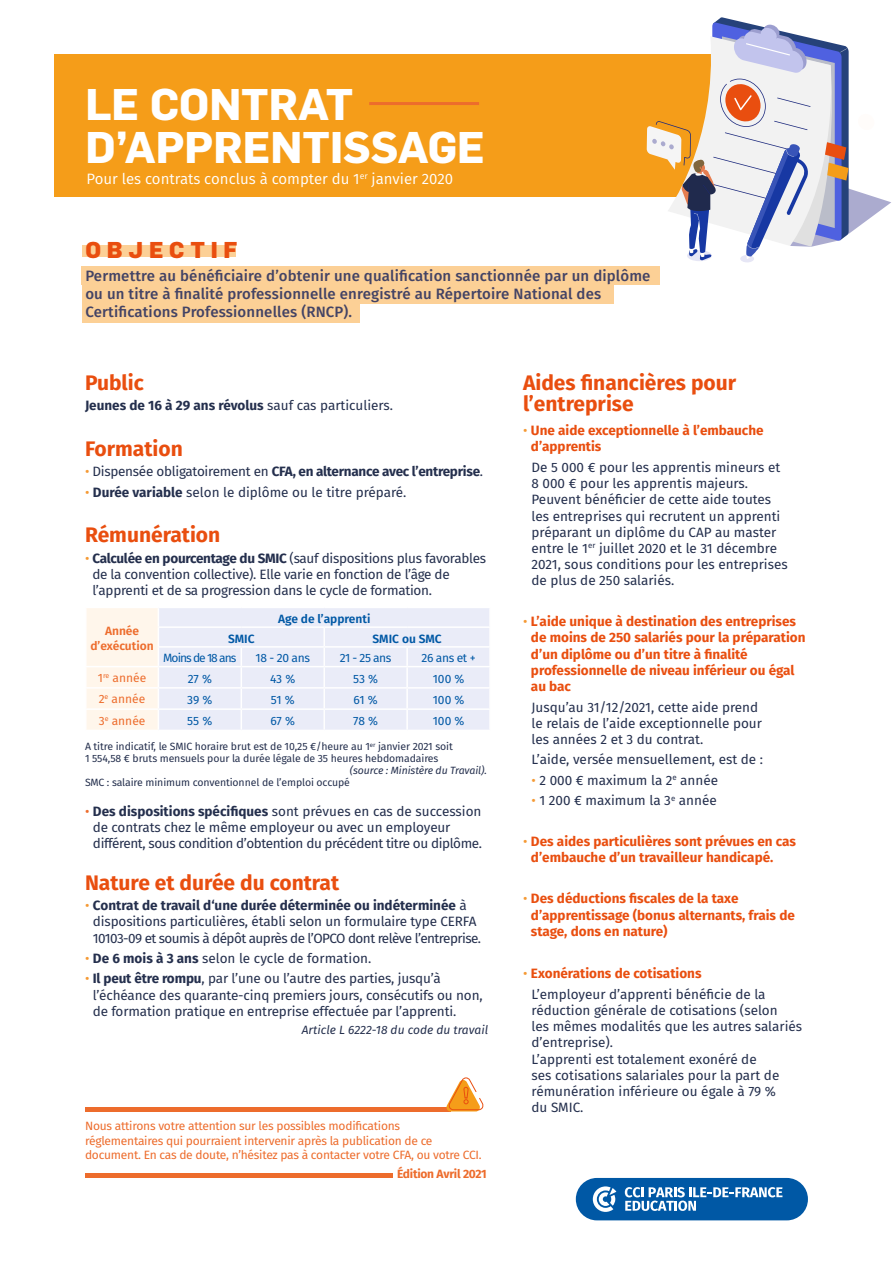
<style>
.page{position:relative;width:893px;height:1263px;background:#fff}
.page>*{position:absolute;margin:0;border:0;box-sizing:border-box;transform-origin:0 0}
.t1{font:700 43.5px "Flama";color:#fff}
.t2{font:800 22.5px "Flama";letter-spacing:.255em;color:#e94e0f}
.t3{font:700 21px/21px "Fira Sans";color:#e94e0f}
.t4{font:500 15px/18px "Fira Sans";letter-spacing:.01em;color:#434365}
.t5{font:15px "Fira Sans";color:#fff}
.t6{font:13.5px/16.2px "Fira Sans";letter-spacing:-.01em;color:#242f4d}
.t7{font:700 13.5px/16.2px "Fira Sans";color:#e94e0f}
.t8{font:700 13.5px "Fira Sans";letter-spacing:-.02em;color:#242f4d}
.t9{font:700 13.5px "Fira Sans";color:#242f4d}
.t10{font:12px/14.4px "Fira Sans";letter-spacing:-.02em;color:#ed6c2c}
.t11{font:12px "Fira Sans";letter-spacing:-.03em;color:#0058a5}
.t12{font:italic 12px "Fira Sans";color:#242f4d}
.t13{font:600 12px "Fira Sans";color:#0058a5}
.t14{font:600 12px/14.4px "Fira Sans";color:#ed6c2c;text-align:center}
.t15{font:700 12px "Fira Sans";letter-spacing:-.02em;color:#ed6c2c}
.t16{font:12px "Fira Sans";letter-spacing:-.08em;color:#0058a5}
.t17{font:10.5px/12px "Fira Sans";letter-spacing:-.01em;color:#242f4d}
.t18{font:italic 10.5px "Fira Sans";letter-spacing:-.01em;color:#242f4d}
.s1{font-weight:400}
.s2{font-weight:400;color:#f59a35}
.s3{color:#f59a35}
.s4{font-weight:700}
.s5{color:#ed6c2c}
</style>
<div class="page">
<div style="left:82px;top:245px;width:154px;height:12px;background:#fcd096"></div>
<div style="left:82px;top:267px;width:578px;height:18px;background:#fcd096"></div>
<div style="left:82px;top:285px;width:531px;height:19px;background:#fcd096"></div>
<div style="left:82px;top:304px;width:277px;height:19px;background:#fcd096"></div>
<div style="left:54px;top:54px;width:785px;height:142px;background:#f59d19"></div>
<hr style="left:369px;top:102px;width:110px;height:3px;background:#ed6c2c">
<div style="left:740px;top:255px;width:14px;height:7px;background:#e6e6f5;border-radius:50%"></div>
<svg style="left:647px;top:17px;width:244px;height:243px"></svg>
<svg style="left:86px;top:608px;width:403px;height:122px;background:#eeeef6"></svg>
<hr style="left:324px;top:708px;width:83px;height:2px;background:#fff">
<hr style="left:323px;top:710px;width:2px;height:20px;background:#fff">
<hr style="left:407px;top:708px;width:84px;height:2px;background:#fff">
<hr style="left:406px;top:710px;width:2px;height:20px;background:#fff">
<hr style="left:85px;top:1107px;width:366px;height:4px;background:#ed6c2c">
<div style="left:85px;top:1173px;width:307px;height:5px;background:#ed6c2c"></div>
<div style="left:576px;top:1178px;width:232px;height:42px;background:#0058a5;border-radius:21px"></div>
<svg style="left:593px;top:1186px;width:23px;height:26px"></svg>
<svg style="left:625px;top:1187px;width:157px;height:24px"></svg>
<svg style="left:446px;top:1077px;width:37px;height:34px"></svg>
<p class="t1" style="left:85px;top:78px;width:269px">LE CONTRAT</p>
<p class="t1" style="left:85px;top:121px;width:401px">D’APPRENTISSAGE</p>
<p class="t5" style="left:87px;top:167px;width:368px">Pour les contrats conclus à compter du 1<sup>er</sup> janvier 2020</p>
<p class="t2" style="left:85px;top:235px;width:154px">OBJECTIF</p>
<p class="t4" style="left:85px;top:266px;width:567px">Permettre au bénéficiaire d’obtenir une qualification sanctionnée par un diplôme ou un titre à finalité professionnelle enregistré au Répertoire National des<br>Certifications Professionnelles (RNCP).</p>
<p class="t3" style="left:85px;top:370px;width:60px">Public</p>
<p class="t9" style="left:85px;top:394px;width:310px">Jeunes de 16 à 29 ans révolus <span class="s1">sauf cas particuliers.</span></p>
<p class="t3" style="left:85px;top:436px;width:99px">Formation</p>
<p class="t8" style="left:85px;top:460px;width:400px"><span class="s2">•</span> <span class="s1">Dispensée obligatoirement en</span> CFA, en alternance avec l’entreprise<span class="s1">.</span></p>
<p class="t6" style="left:85px;top:483px;width:323px"><span class="s3">•</span> <span class="s4">Durée variable</span> selon le diplôme ou le titre préparé.</p>
<p class="t3" style="left:85px;top:523px;width:137px">Rémunération</p>
<p class="t6" style="left:92px;top:549px;width:395px;text-indent:-7px"><span class="s3">•</span> <span class="s4">Calculée en pourcentage du SMIC</span> (sauf dispositions plus favorables de la convention collective). Elle varie en fonction de l’âge de l’apprenti et de sa progression dans le cycle de formation.</p>
<p class="t14" style="left:90px;top:623px;width:65px">Année d’exécution</p>
<p class="t13" style="left:278px;top:609px;width:94px">Age de l’apprenti</p>
<p class="t13" style="left:228px;top:629px;width:28px">SMIC</p>
<p class="t13" style="left:373px;top:629px;width:70px">SMIC ou SMC</p>
<p class="t16" style="left:163px;top:649px;width:75px">Moins de 18 ans</p>
<p class="t11" style="left:256px;top:649px;width:56px">18 - 20 ans</p>
<p class="t11" style="left:340px;top:649px;width:53px">21 - 25 ans</p>
<p class="t11" style="left:421px;top:649px;width:56px">26 ans et +</p>
<p class="t10" style="left:98px;top:670px;width:50px">1<sup>re</sup> année</p>
<p class="t11" style="left:188px;top:670px;width:26px">27 %</p>
<p class="t11" style="left:270px;top:670px;width:27px">43 %</p>
<p class="t11" style="left:353px;top:670px;width:27px">53 %</p>
<p class="t11" style="left:433px;top:670px;width:33px">100 %</p>
<p class="t10" style="left:99px;top:692px;width:48px">2<sup>e</sup> année</p>
<p class="t11" style="left:187px;top:691px;width:27px">39 %</p>
<p class="t11" style="left:271px;top:691px;width:25px">51 %</p>
<p class="t11" style="left:354px;top:691px;width:26px">61 %</p>
<p class="t11" style="left:433px;top:691px;width:33px">100 %</p>
<p class="t10" style="left:99px;top:713px;width:48px">3<sup>e</sup> année</p>
<p class="t11" style="left:187px;top:712px;width:27px">55 %</p>
<p class="t11" style="left:270px;top:712px;width:26px">67 %</p>
<p class="t11" style="left:353px;top:712px;width:26px">78 %</p>
<p class="t11" style="left:433px;top:712px;width:33px">100 %</p>
<p class="t17" style="left:85px;top:740px;width:369px">A titre indicatif, le SMIC horaire brut est de 10,25 €/heure au 1<sup>er</sup> janvier 2021 soit<br>1 554,58 € bruts mensuels pour la durée légale de 35 heures hebdomadaires</p>
<p class="t18" style="left:350px;top:762px;width:138px">(source : Ministère du Travail).</p>
<p class="t17" style="left:85px;top:776px;width:266px">SMC : salaire minimum conventionnel de l’emploi occupé</p>
<p class="t6" style="left:93px;top:803px;width:390px;text-indent:-8px"><span class="s5">•</span> <span class="s4">Des dispositions spécifiques</span> sont prévues en cas de succession de contrats chez le même employeur ou avec un employeur différent, sous condition d’obtention du précédent titre ou diplôme.</p>
<p class="t3" style="left:85px;top:870px;width:256px">Nature et durée du contrat</p>
<p class="t6" style="left:93px;top:897px;width:390px;text-indent:-8px"><span class="s3">•</span> <span class="s4">Contrat de travail d‘une durée déterminée ou indéterminée</span> à dispositions particulières, établi selon un formulaire type CERFA<br>10103-09 et soumis à dépôt auprès de l’OPCO dont relève l’entreprise.</p>
<p class="t6" style="left:85px;top:950px;width:288px"><span class="s3">•</span> <span class="s4">De 6 mois à 3 ans</span> selon le cycle de formation.</p>
<p class="t6" style="left:93px;top:970px;width:391px;text-indent:-8px"><span class="s3">•</span> <span class="s4">Il peut être rompu</span>, par l’une ou l’autre des parties, jusqu’à l’échéance des quarante-cinq premiers jours, consécutifs ou non, de formation pratique en entreprise effectuée par l’apprenti.</p>
<p class="t12" style="left:302px;top:1021px;width:188px">Article L 6222-18 du code du travail</p>
<p class="t10" style="left:85px;top:1119px;width:317px">Nous attirons votre attention sur les possibles modifications</p>
<p class="t10" style="left:85px;top:1133px;width:398px">réglementaires qui pourraient intervenir après la publication de ce document. En cas de doute, n’hésitez pas à contacter votre CFA, ou votre CCI.</p>
<p class="t15" style="left:397px;top:1164px;width:91px">Édition Avril 2021</p>
<p class="t3" style="left:523px;top:370px;width:215px">Aides financières pour l’entreprise</p>
<p class="t7" style="left:531px;top:421px;width:234px;text-indent:-8px"><span class="s2">•</span> Une aide exceptionnelle à l’embauche d’apprentis</p>
<p class="t6" style="left:531px;top:459px;width:258px">De 5 000 € pour les apprentis mineurs et 8 000 € pour les apprentis majeurs.<br>Peuvent bénéficier de cette aide toutes les entreprises qui recrutent un apprenti préparant un diplôme du CAP au master entre le 1<sup>er</sup> juillet 2020 et le 31 décembre 2021, sous conditions pour les entreprises de plus de 250 salariés.</p>
<p class="t7" style="left:531px;top:612px;width:276px;text-indent:-8px"><span class="s2">•</span> L’aide unique à destination des entreprises de moins de 250 salariés pour la préparation d’un diplôme ou d’un titre à fi nalité professionnelle de niveau inférieur ou égal au bac</p>
<p class="t6" style="left:531px;top:698px;width:232px">Jusqu’au 31/12/2021, cette aide prend le relais de l’aide exceptionnelle pour les années 2 et 3 du contrat.</p>
<p class="t6" style="left:531px;top:751px;width:233px">L’aide, versée mensuellement, est de :</p>
<p class="t6" style="left:531px;top:772px;width:188px"><span class="s3">•</span> 2 000 € maximum la 2<sup>e</sup> année</p>
<p class="t6" style="left:531px;top:792px;width:187px"><span class="s3">•</span> 1 200 € maximum la 3<sup>e</sup> année</p>
<p class="t7" style="left:531px;top:832px;width:267px;text-indent:-8px"><span class="s2">•</span> Des aides particulières sont prévues en cas d’embauche d’un travailleur handicapé.</p>
<p class="t7" style="left:531px;top:889px;width:265px;text-indent:-8px"><span class="s2">•</span> Des déductions fiscales de la taxe d’apprentissage (bonus alternants, frais de stage, dons en nature)</p>
<p class="t7" style="left:523px;top:965px;width:180px"><span class="s2">•</span> Exonérations de cotisations</p>
<p class="t6" style="left:531px;top:986px;width:272px">L’employeur d’apprenti bénéficie de la réduction générale de cotisations (selon<br>les mêmes modalités que les autres salariés d’entreprise).</p>
<p class="t6" style="left:531px;top:1050px;width:249px">L’apprenti est totalement exonéré de ses cotisations salariales pour la part de rémunération inférieure ou égale à 79 % du SMIC.</p>
</div>
